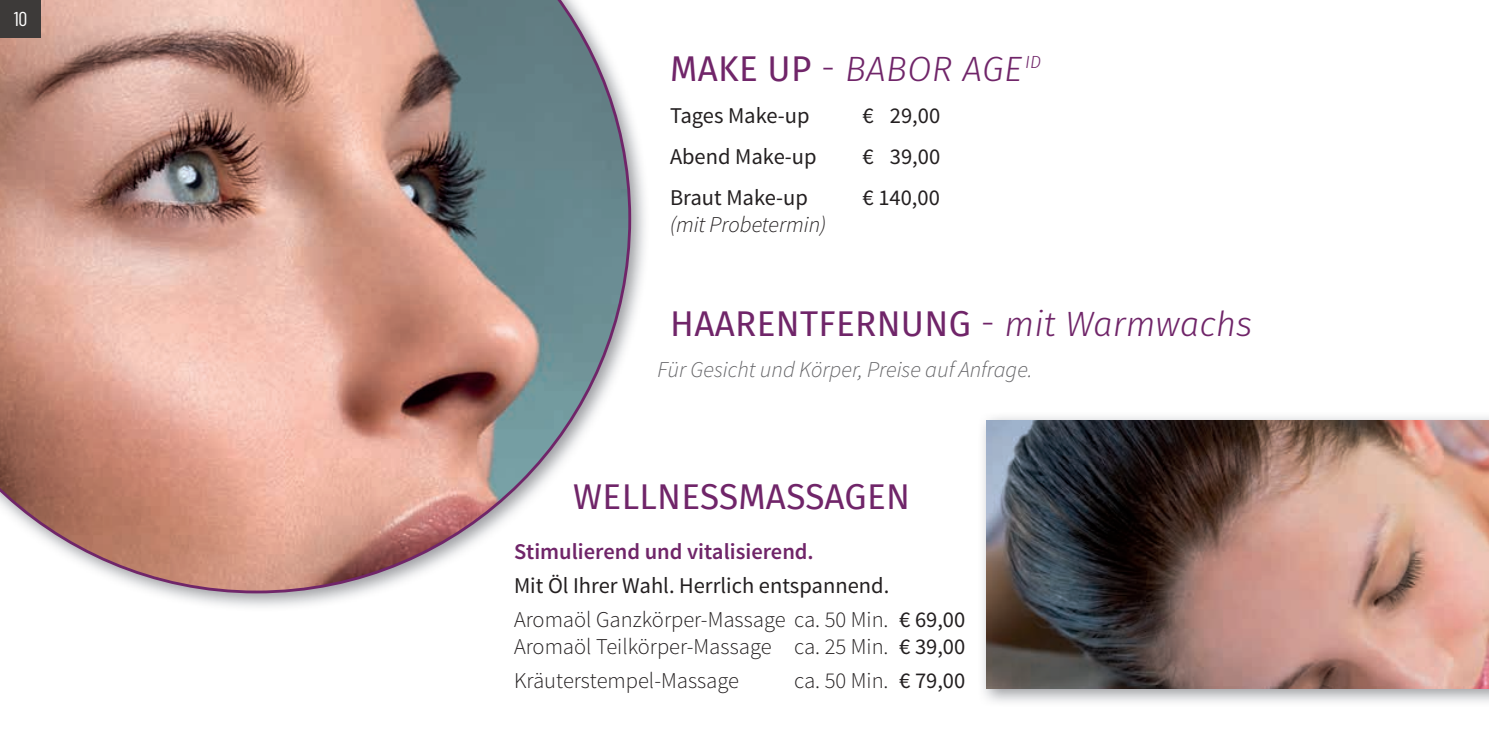
<style>
.page{position:relative;width:1489px;height:745px;background:#fff}
.page>*{position:absolute;margin:0;border:0;box-sizing:border-box;transform-origin:0 0}
.t1{font:35px "Fira Sans";letter-spacing:.01em;color:#702569}
.t2{font:italic 300 35px "Fira Sans";letter-spacing:.01em;color:#702569}
.t3{font:22.5px/34px "Source Sans Pro";color:#231f20}
.t4{font:300 22.5px/34px "Source Sans Pro";color:#231f20}
.t5{font:italic 300 22.5px "Source Sans Pro";color:#636366}
.t6{font:600 22.5px "Source Sans Pro";color:#702569}
.t7{font:italic 300 22.5px "Source Sans Pro";color:#231f20}
.t8{font:20px "Barlow Condensed";color:#fff}
.s1{font-weight:400;font-style:normal}
.s2{font-style:normal}
.s3{font-weight:300}
.s4{font-weight:300;font-style:italic}
.s5{font-weight:400}
</style>
<div class="page">
<img style="left:160px;top:121px;width:485px;height:486px">
<svg style="left:0;top:0;width:631px;height:593px;background:#bf9e95"></svg>
<img style="left:983px;top:417px;width:505px;height:285px">
<img style="left:986px;top:420px;width:502px;height:267px">
<div style="left:0;top:0;width:41px;height:38px;background:#3d3a39"></div>
<p class="t8" style="left:14px;top:7px;width:15px">10</p>
<h1 class="t2" style="left:670px;top:44px;width:372px"><span class="s1">MAKE UP</span> <span class="s2">-</span> BABOR AGE <sup>ID</sup></h1>
<p class="t3" style="left:670px;top:99px;width:141px">Tages Make-up</p>
<p class="t3" style="left:862px;top:99px;width:79px">€ 29,00</p>
<p class="t3" style="left:670px;top:140px;width:148px">Abend Make-up</p>
<p class="t3" style="left:862px;top:140px;width:79px">€ 39,00</p>
<p class="t3" style="left:670px;top:181px;width:139px">Braut Make-up</p>
<p class="t3" style="left:862px;top:181px;width:79px">€ 140,00</p>
<p class="t7" style="left:670px;top:211px;width:158px">(mit Probetermin)</p>
<h1 class="t1" style="left:670px;top:297px;width:583px">HAARENTFERNUNG <span class="s3">-</span> <span class="s4">mit Warmwachs</span></h1>
<p class="t5" style="left:657px;top:356px;width:376px">Für Gesicht und Körper, Preise auf Anfrage.</p>
<h1 class="t1" style="left:573px;top:470px;width:338px">WELLNESSMASSAGEN</h1>
<p class="t6" style="left:514px;top:536px;width:301px">Stimulierend und vitalisierend.</p>
<p class="t3" style="left:514px;top:568px;width:453px">Mit Öl Ihrer Wahl. Herrlich entspannend.<br><span class="s3">Aromaöl Ganzkörper-Massage ca. 50 Min.</span> € 69,00</p>
<p class="t4" style="left:514px;top:629px;width:453px">Aromaöl Teilkörper-Massage ca. 25 Min. <span class="s5">€ 39,00<br></span>Kräuterstempel-Massage</p>
<p class="t4" style="left:794px;top:663px;width:173px">ca. 50 Min. <span class="s5">€ 79,00</span></p>
</div>
